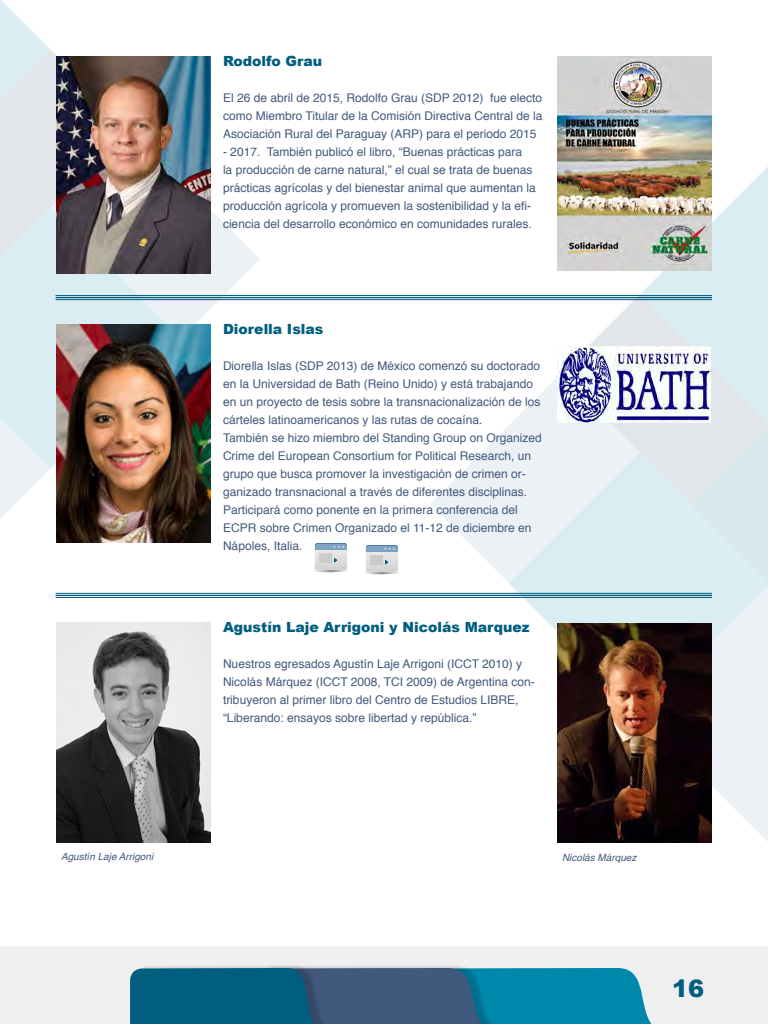
<style>
.page{position:relative;width:768px;height:1024px;background:#fff}
.page>*{position:absolute;margin:0;border:0;box-sizing:border-box;transform-origin:0 0}
.t1{font:900 24px "Arial";color:#015e7f}
.Titles{font:900 14px "Arial";color:#015e7f}
.Paragraph_Style_1{font:12px/18px "Helvetica";color:#41597d}
.Captions_for_Groups{font:italic 10px "Helvetica";color:#41597d}
</style>
<div class="page">
<div style="left:0;top:946px;width:768px;height:78px;background:#efefef"></div>
<div style="left:259px;top:965px;width:244px;height:59px;background:#000;opacity:.19"></div>
<div style="left:135px;top:965px;width:199px;height:59px;background:#000;opacity:.19"></div>
<svg style="left:130px;top:968px;width:522px;height:56px;background:#1a6c8e"></svg>
<svg style="left:0;top:0;width:57px;height:208px;background:#e4ebef"></svg>
<svg style="left:50px;top:128px;width:210px;height:196px"></svg>
<svg style="left:0;top:208px;width:181px;height:261px;background:#dbecf1"></svg>
<svg style="left:0;top:338px;width:50px;height:181px;background:#e3f0f4"></svg>
<svg style="left:640px;top:166px;width:128px;height:128px;fill:#d9edf2"></svg>
<svg style="left:561px;top:294px;width:207px;height:159px;fill:#deedf2"></svg>
<svg style="left:430px;top:378px;width:210px;height:205px"></svg>
<svg style="left:509px;top:453px;width:183px;height:178px;background:#dfeef3"></svg>
<svg style="left:640px;top:583px;width:128px;height:259px;background:#eaf1f6"></svg>
<svg style="left:692px;top:373px;width:76px;height:262px;background:#dce9ee"></svg>
<img style="left:56px;top:56px;width:155px;height:218px">
<img style="left:557px;top:56px;width:155px;height:215px">
<hr style="left:56px;top:295px;width:656px;height:1px;background:#015e7f">
<hr style="left:56px;top:297px;width:656px;height:1px;background:#015e7f">
<hr style="left:56px;top:299px;width:656px;height:1px;background:#015e7f">
<img style="left:56px;top:324px;width:155px;height:219px">
<svg style="left:314px;top:543px;width:34px;height:29px"></svg>
<svg style="left:365px;top:545px;width:34px;height:29px"></svg>
<img style="left:557px;top:346px;width:153px;height:76px">
<hr style="left:56px;top:593px;width:656px;height:1px;background:#015e7f">
<hr style="left:56px;top:595px;width:656px;height:1px;background:#015e7f">
<hr style="left:56px;top:597px;width:656px;height:1px;background:#015e7f">
<img style="left:56px;top:623px;width:155px;height:220px">
<img style="left:557px;top:623px;width:155px;height:220px">
<p class="Titles" style="left:223px;top:51px;width:101px">Rodolfo Grau</p>
<p class="Paragraph_Style_1" style="left:223px;top:89px;width:321px;text-align:justify">El 26 de abril de 2015, Rodolfo Grau (SDP 2012) fue electo como Miembro Titular de la Comisión Directiva Central de la Asociación Rural del Paraguay (ARP) para el periodo 2015</p>
<p class="Paragraph_Style_1" style="left:223px;top:143px;width:314px">- 2017. También publicó el libro, “Buenas prácticas para<br>la producción de carne natural,” el cual se trata de buenas prácticas agrícolas y del bienestar animal que aumentan la producción agrícola y promueven la sostenibilidad y la efi&shy;ciencia del desarrollo económico en comunidades rurales.</p>
<p class="Titles" style="left:223px;top:319px;width:102px">Diorella Islas</p>
<p class="Paragraph_Style_1" style="left:223px;top:357px;width:319px">Diorella Islas (SDP 2013) de México comenzó su doctorado en la Universidad de Bath (Reino Unido) y está trabajando en un proyecto de tesis sobre la transnacionalización de los cárteles latinoamericanos y las rutas de cocaína.</p>
<p class="Paragraph_Style_1" style="left:223px;top:429px;width:320px">También se hizo miembro del Standing Group on Organized Crime del European Consortium for Political Research, un grupo que busca promover la investigación de crimen or&shy;ganizado transnacional a través de diferentes disciplinas.<br>Participará como ponente en la primera conferencia del ECPR sobre Crimen Organizado el 11-12 de diciembre en Nápoles, Italia.</p>
<p class="Titles" style="left:223px;top:617px;width:308px">Agustín Laje Arrigoni y Nicolás Marquez</p>
<p class="Paragraph_Style_1" style="left:223px;top:655px;width:313px">Nuestros egresados Agustín Laje Arrigoni (ICCT 2010) y Nicolás Márquez (ICCT 2008, TCI 2009) de Argentina con&shy;tribuyeron al primer libro del Centro de Estudios LIBRE, “Liberando: ensayos sobre libertad y república.”</p>
<p class="Captions_for_Groups" style="left:61px;top:848px;width:94px">Agustín Laje Arrigoni</p>
<p class="Captions_for_Groups" style="left:562px;top:849px;width:76px">Nicolás Márquez</p>
<h1 class="t1" style="left:672px;top:971px;width:34px">16</h1>
</div>
